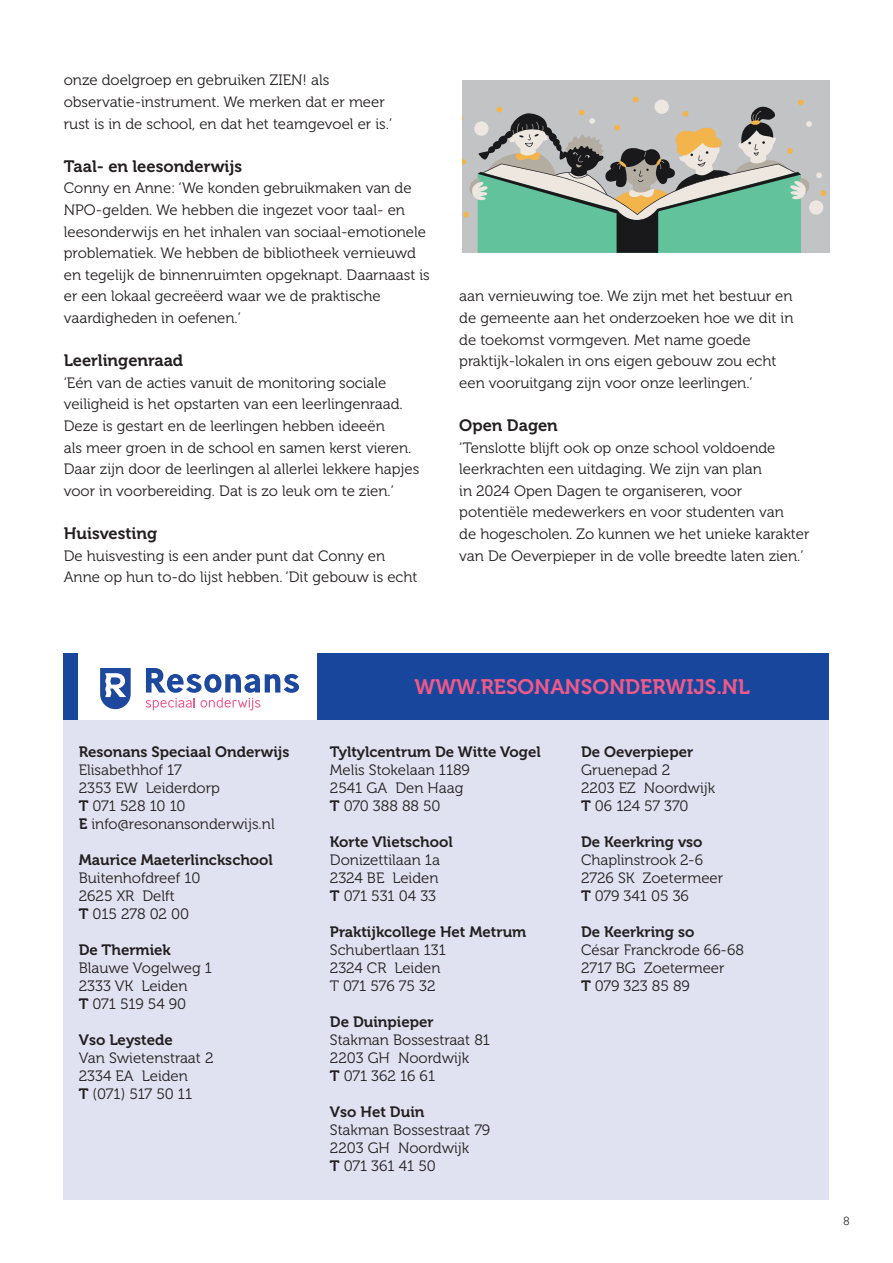
<style>
.page{position:relative;width:893px;height:1263px;background:#fff}
.page>*{position:absolute;margin:0;border:0;box-sizing:border-box;transform-origin:0 0}
.t1{font:21px "Museo 700";color:#f05988}
.t2{font:16.5px "Museo 700";color:#231f20}
.t3{font:15px/18px "Museo 300";color:#231f20}
.t4{font:15px "Museo 700";color:#231f20}
.t5{font:13.5px "Courier";color:#231f20}
.s1{font-family:"Museo 700"}
</style>
<div class="page">
<div style="left:64px;top:655px;width:765px;height:544px;background:#e1e2f1"></div>
<div style="left:64px;top:653px;width:765px;height:66px;background:#18469d"></div>
<div style="left:79px;top:653px;width:238px;height:66px;background:#fff"></div>
<svg style="left:145px;top:668px;width:154px;height:42px"></svg>
<svg style="left:100px;top:668px;width:31px;height:41px"></svg>
<div style="left:462px;top:80px;width:367px;height:173px;background:#c1c3c5"></div>
<svg style="left:462px;top:97px;width:364px;height:156px"></svg>
<p class="t3" style="left:64px;top:71px;width:330px;line-height:21.6px">onze doelgroep en gebruiken ZIEN! als observatie-instrument. We merken dat er meer rust is in de school, en dat het teamgevoel er is.’</p>
<p class="t2" style="left:64px;top:160px;width:180px">taal- en leesonderwijs</p>
<p class="t3" style="left:64px;top:179px;width:368px;line-height:21.6px">Conny en Anne: ‘We konden gebruikmaken van de NPO-gelden. We hebben die ingezet voor taal- en leesonderwijs en het inhalen van sociaal-emotionele problematiek. We hebben de bibliotheek vernieuwd en tegelijk de binnenruimten opgeknapt. Daarnaast is er een lokaal gecreëerd waar we de praktische vaardigheden in oefenen.’</p>
<p class="t2" style="left:64px;top:354px;width:121px">leerlingenraad</p>
<p class="t3" style="left:64px;top:373px;width:357px;line-height:21.6px">‘Eén van de acties vanuit de monitoring sociale veiligheid is het opstarten van een leerlingenraad.<br>Deze is gestart en de leerlingen hebben ideeën<br>als meer groen in de school en samen kerst vieren.<br>Daar zijn door de leerlingen al allerlei lekkere hapjes voor in voorbereiding. Dat is zo leuk om te zien.’</p>
<p class="t2" style="left:64px;top:527px;width:95px">Huisvesting</p>
<p class="t3" style="left:64px;top:546px;width:355px;line-height:21.6px">De huisvesting is een ander punt dat Conny en<br>Anne op hun to-do lijst hebben. ‘Dit gebouw is echt</p>
<p class="t3" style="left:459px;top:287px;width:336px;line-height:21.6px">aan vernieuwing toe. We zijn met het bestuur en de gemeente aan het onderzoeken hoe we dit in de toekomst vormgeven. Met name goede praktijk-lokalen in ons eigen gebouw zou echt een vooruitgang zijn voor onze leerlingen.’</p>
<p class="t2" style="left:459px;top:419px;width:100px">Open dagen</p>
<p class="t3" style="left:459px;top:438px;width:352px;line-height:21.6px">‘Tenslotte blijft ook op onze school voldoende leerkrachten een uitdaging. We zijn van plan<br>in 2024 Open Dagen te organiseren, voor potentiële medewerkers en voor studenten van<br>de hogescholen. Zo kunnen we het unieke karakter van De Oeverpieper in de volle breedte laten zien.’</p>
<p class="t4" style="left:79px;top:746px;width:212px">Resonans Speciaal Onderwijs</p>
<p class="t3" style="left:79px;top:762px;width:197px">Elisabethhof 17<br>2353 EW Leiderdorp<br><span class="s1">t</span> 071 528 10 10<br><span class="s1">e</span> info@resonansonderwijs.nl</p>
<p class="t4" style="left:79px;top:854px;width:196px">Maurice Maeterlinckschool</p>
<p class="t3" style="left:79px;top:870px;width:123px">Buitenhofdreef 10<br>2625 XR Delft<br><span class="s1">t</span> 015 278 02 00</p>
<p class="t4" style="left:79px;top:944px;width:94px">de thermiek</p>
<p class="t3" style="left:79px;top:960px;width:135px">Blauwe Vogelweg 1<br>2333 VK Leiden<br><span class="s1">t</span> 071 519 54 90</p>
<p class="t4" style="left:79px;top:1034px;width:96px">Vso leystede</p>
<p class="t3" style="left:79px;top:1050px;width:136px">Van Swietenstraat 2<br>2334 EA Leiden<br><span class="s1">t</span> (071) 517 50 11</p>
<h1 class="t1" style="left:414px;top:679px;width:337px">www.ReSOnanSOndeRwIjS.nl</h1>
<p class="t4" style="left:330px;top:746px;width:212px">tyltylcentrum de witte Vogel</p>
<p class="t3" style="left:330px;top:762px;width:141px">Melis Stokelaan 1189<br>2541 GA Den Haag <span class="s1">t</span> 070 388 88 50</p>
<p class="t4" style="left:330px;top:836px;width:124px">Korte Vlietschool</p>
<p class="t3" style="left:330px;top:852px;width:112px;text-align:justify">Donizettilaan 1a 2324 BE Leiden <span class="s1">t</span> 071 531 04 33</p>
<p class="t4" style="left:330px;top:926px;width:198px">praktijkcollege Het Metrum</p>
<p class="t3" style="left:330px;top:942px;width:118px">Schubertlaan 131<br>2324 CR Leiden<br>T 071 576 75 32</p>
<p class="t4" style="left:330px;top:1016px;width:105px">de duinpieper</p>
<p class="t3" style="left:330px;top:1032px;width:162px">Stakman Bossestraat 81<br>2203 GH Noordwijk<br><span class="s1">t</span> 071 362 16 61</p>
<p class="t4" style="left:330px;top:1106px;width:96px">Vso Het duin</p>
<p class="t3" style="left:330px;top:1122px;width:162px">Stakman Bossestraat 79<br>2203 GH Noordwijk<br><span class="s1">t</span> 071 361 41 50</p>
<p class="t4" style="left:581px;top:746px;width:114px">de Oeverpieper</p>
<p class="t3" style="left:581px;top:762px;width:136px">Gruenepad 2<br>2203 EZ Noordwijk <span class="s1">t</span> 06 124 57 370</p>
<p class="t4" style="left:581px;top:836px;width:123px">de Keerkring vso</p>
<p class="t3" style="left:581px;top:852px;width:144px">Chaplinstrook 2-6<br>2726 SK Zoetermeer <span class="s1">t</span> 079 341 05 36</p>
<p class="t4" style="left:581px;top:926px;width:115px">de Keerkring so</p>
<p class="t3" style="left:581px;top:942px;width:164px">César Franckrode 66-68<br>2717 BG Zoetermeer<br><span class="s1">t</span> 079 323 85 89</p>
<p class="t5" style="left:843px;top:1216px;width:10px">8</p>
</div>
